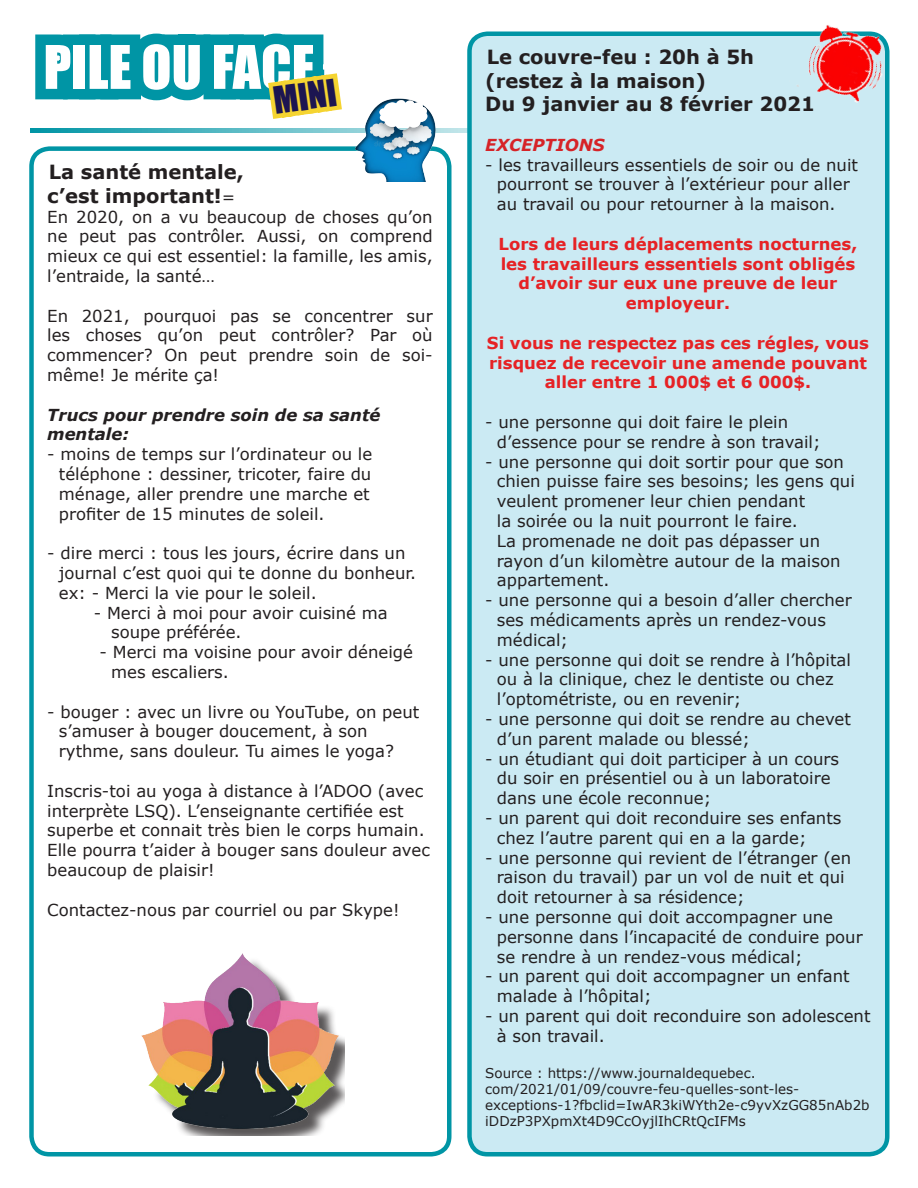
<style>
.page{position:relative;width:918px;height:1188px;background:#fff}
.page>*{position:absolute;margin:0;border:0;box-sizing:border-box;transform-origin:0 0}
.t1{font:55.5px "Impact";color:#fff}
.t2{font:34.5px "Impact";color:#1c1551}
.t3{font:700 19.5px/23.4px "Verdana";color:#231f20}
.t4{font:16.5px/19.8px "Verdana";color:#231f20}
.t5{font:700 16.5px/19.8px "Verdana";color:#e62225;text-align:center}
.t6{font:italic 700 16.5px/19.8px "Verdana";color:#231f20}
.t7{font:italic 700 16.5px "Verdana";color:#d62327}
.t8{font:13.5px/16.2px "Verdana";color:#231f20}
.s1{font-weight:400;font-size:16.5px}
</style>
<div class="page">
<div style="left:29px;top:146px;width:423px;height:1010px;border:4px solid #0095a5;border-radius:18px"></div>
<svg style="left:29px;top:31px;width:759px;height:133px"></svg>
<div style="left:470px;top:34px;width:417px;height:1120px;background:#cbeaf3;border-radius:18px"></div>
<div style="left:467px;top:32px;width:423px;height:1124px;border:4px solid #0095a5;border-radius:18px"></div>
<img style="left:788px;top:25px;width:102px;height:96px">
<img style="left:356px;top:86px;width:95px;height:96px">
<img style="left:141px;top:953px;width:204px;height:183px">
<p class="t1" style="left:44px;top:24px;width:273px">PILE OU FACE</p>
<p class="t2" style="left:270px;top:74px;width:65px;rotate:-8deg">MINI</p>
<p class="t3" style="left:47px;top:160px;width:198px">La santé mentale, c’est important!<span class="s1">=</span></p>
<p class="t4" style="left:47px;top:206px;width:387px;text-align:justify">En 2020, on a vu beaucoup de choses qu’on ne peut pas contrôler. Aussi, on comprend mieux ce qui est essentiel: la famille, les amis, l’entraide, la santé…</p>
<p class="t4" style="left:47px;top:305px;width:387px;text-align:justify">En 2021, pourquoi pas se concentrer sur les choses qu’on peut contrôler? Par où commencer? On peut prendre soin de soi&shy;même! Je mérite ça!</p>
<p class="t6" style="left:47px;top:404px;width:335px">Trucs pour prendre soin de sa santé mentale:</p>
<p class="t4" style="left:59px;top:444px;width:315px;text-indent:-12px">- moins de temps sur l’ordinateur ou le téléphone : dessiner, tricoter, faire du ménage, aller prendre une marche et profiter de 15 minutes de soleil.</p>
<p class="t4" style="left:59px;top:543px;width:359px;text-indent:-12px">- dire merci : tous les jours, écrire dans un journal c’est quoi qui te donne du bonheur. ex: - Merci la vie pour le soleil.</p>
<p class="t4" style="left:111px;top:602px;width:278px;text-indent:-17px">- Merci à moi pour avoir cuisiné ma soupe préférée.</p>
<p class="t4" style="left:111px;top:642px;width:303px;text-indent:-12px">- Merci ma voisine pour avoir déneigé mes escaliers.</p>
<p class="t4" style="left:59px;top:701px;width:362px;text-indent:-12px">- bouger : avec un livre ou YouTube, on peut s’amuser à bouger doucement, à son rythme, sans douleur. Tu aimes le yoga?</p>
<p class="t4" style="left:47px;top:781px;width:384px">Inscris-toi au yoga à distance à l’ADOO (avec interprète LSQ). L’enseignante certifiée est superbe et connait très bien le corps humain.<br>Elle pourra t’aider à bouger sans douleur avec beaucoup de plaisir!</p>
<p class="t4" style="left:47px;top:899px;width:354px">Contactez-nous par courriel ou par Skype!</p>
<p class="t3" style="left:487px;top:45px;width:269px">Le couvre-feu : 20h à 5h</p>
<p class="t3" style="left:485px;top:69px;width:222px">(restez à la maison)</p>
<p class="t3" style="left:485px;top:92px;width:331px">Du 9 janvier au 8 février 2021</p>
<p class="t7" style="left:485px;top:133px;width:121px">EXCEPTIONS</p>
<p class="t4" style="left:497px;top:155px;width:363px;text-indent:-12px">- les travailleurs essentiels de soir ou de nuit pourront se trouver à l’extérieur pour aller au travail ou pour retourner à la maison.</p>
<p class="t5" style="left:499px;top:234px;width:360px">Lors de leurs déplacements nocturnes, les travailleurs essentiels sont obligés d’avoir sur eux une preuve de leur employeur.</p>
<p class="t5" style="left:487px;top:333px;width:384px">Si vous ne respectez pas ces régles, vous risquez de recevoir une amende pouvant aller entre 1 000$ et 6 000$.</p>
<p class="t4" style="left:497px;top:412px;width:325px;text-indent:-12px">- une personne qui doit faire le plein d’essence pour se rendre à son travail;</p>
<p class="t4" style="left:485px;top:452px;width:360px">- une personne qui doit sortir pour que son</p>
<p class="t4" style="left:497px;top:471px;width:360px">chien puisse faire ses besoins; les gens qui veulent promener leur chien pendant<br>la soirée ou la nuit pourront le faire.<br>La promenade ne doit pas dépasser un rayon d’un kilomètre autour de la maison appartement.</p>
<p class="t4" style="left:497px;top:590px;width:356px;text-indent:-12px">- une personne qui a besoin d’aller chercher ses médicaments après un rendez-vous médical;</p>
<p class="t4" style="left:497px;top:650px;width:356px;text-indent:-12px">- une personne qui doit se rendre à l’hôpital ou à la clinique, chez le dentiste ou chez l’optométriste, ou en revenir;</p>
<p class="t4" style="left:497px;top:709px;width:356px;text-indent:-12px">- une personne qui doit se rendre au chevet d’un parent malade ou blessé;</p>
<p class="t4" style="left:497px;top:749px;width:344px;text-indent:-12px">- un étudiant qui doit participer à un cours du soir en présentiel ou à un laboratoire dans une école reconnue;</p>
<p class="t4" style="left:497px;top:808px;width:346px;text-indent:-12px">- un parent qui doit reconduire ses enfants chez l’autre parent qui en a la garde;</p>
<p class="t4" style="left:497px;top:848px;width:356px;text-indent:-12px">- une personne qui revient de l’étranger (en raison du travail) par un vol de nuit et qui doit retourner à sa résidence;</p>
<p class="t4" style="left:497px;top:907px;width:367px;text-indent:-12px">- une personne qui doit accompagner une personne dans l’incapacité de conduire pour se rendre à un rendez-vous médical;</p>
<p class="t4" style="left:497px;top:966px;width:354px;text-indent:-12px">- un parent qui doit accompagner un enfant malade à l’hôpital;</p>
<p class="t4" style="left:497px;top:1006px;width:375px;text-indent:-12px">- un parent qui doit reconduire son adolescent à son travail.</p>
<p class="t8" style="left:485px;top:1065px;width:386px">Source : https://www.journaldequebec. com/2021/01/09/couvre-feu-quelles-sont-les&shy;exceptions-1?fbclid=IwAR3kiWYth2e-c9yvXzGG85nAb2b iDDzP3PXpmXt4D9CcOyjlIhCRtQcIFMs</p>
</div>
